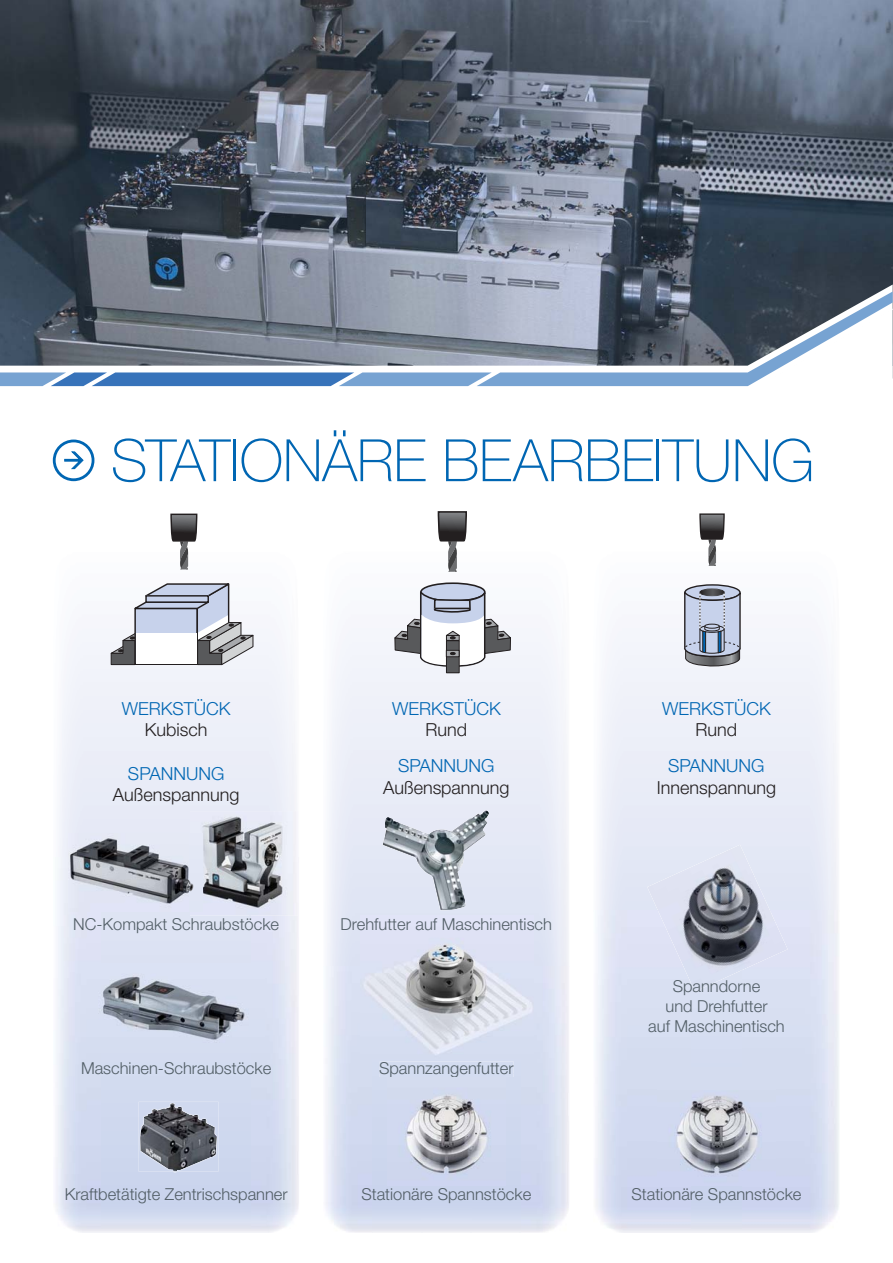
<style>
.page{position:relative;width:893px;height:1263px;background:#fff}
.page>*{position:absolute;margin:0;border:0;box-sizing:border-box;transform-origin:0 0}
.t1{font:100 58.5px "Helvetica Neue LT Std";letter-spacing:-.005em;color:#0066b3}
.t2{font:300 18px "Helvetica Neue LT Std";color:#231f20}
.t3{font:300 18px "Helvetica Neue LT Std";color:#0066b3}
.t4{font:300 16.5px/19.8px "Helvetica Neue LT Std";color:#525e66;text-align:center}
</style>
<div class="page">
<img style="left:372px;top:1059px;width:149px;height:14px">
<img style="left:380px;top:1062px;width:133px;height:15px">
<img style="left:597px;top:584px;width:241px;height:327px">
<div style="left:102px;top:1053px;width:149px;height:176px;background:#d0d9ee"></div>
<div style="left:53px;top:440px;width:41px;height:41px;border:3px solid #0066b3;border-radius:50%"></div>
<svg style="left:64px;top:451px;width:20px;height:19px"></svg>
<img style="left:68px;top:834px;width:122px;height:77px">
<img style="left:76px;top:963px;width:189px;height:90px">
<img style="left:139px;top:1102px;width:79px;height:70px">
<img style="left:140px;top:1103px;width:77px;height:69px">
<hr style="left:892px;top:0;width:1px;height:366px;background:#c7d2eb">
<img style="left:0;top:0;width:892px;height:285px">
<svg style="left:0;top:285px;width:893px;height:6px"></svg>
<svg style="left:0;top:291px;width:893px;height:96px"></svg>
<img style="left:360px;top:916px;width:173px;height:143px">
<img style="left:647px;top:845px;width:141px;height:147px">
<img style="left:190px;top:811px;width:108px;height:104px">
<img style="left:387px;top:1067px;width:118px;height:118px">
<img style="left:383px;top:810px;width:106px;height:100px">
<img style="left:658px;top:1067px;width:118px;height:118px">
<svg style="left:110px;top:582px;width:146px;height:85px"></svg>
<svg style="left:170px;top:514px;width:28px;height:55px"></svg>
<div style="left:446px;top:641px;width:13px;height:32px;background:#58595b"></div>
<div style="left:446px;top:640px;width:14px;height:33px;border:1px solid #231f20"></div>
<svg style="left:393px;top:582px;width:118px;height:86px"></svg>
<svg style="left:437px;top:512px;width:31px;height:60px"></svg>
<svg style="left:685px;top:585px;width:55px;height:15px"></svg>
<div style="left:684px;top:584px;width:57px;height:17px;border:1px solid #231f20;border-radius:50%"></div>
<div style="left:699px;top:589px;width:25px;height:7px;border:1px solid #fff;border-radius:50%"></div>
<svg style="left:699px;top:514px;width:26px;height:52px"></svg>
<svg style="left:684px;top:591px;width:57px;height:75px"></svg>
<h1 class="t1" style="left:111px;top:427px;width:705px">STATIONÄRE BEARBEITUNG</h1>
<p class="t3" style="left:122px;top:702px;width:110px">WERKSTÜCK</p>
<p class="t2" style="left:145px;top:723px;width:64px">Kubisch</p>
<p class="t3" style="left:128px;top:767px;width:98px">SPANNUNG</p>
<p class="t2" style="left:113px;top:788px;width:128px">Außenspannung</p>
<p class="t3" style="left:392px;top:702px;width:110px">WERKSTÜCK</p>
<p class="t2" style="left:425px;top:723px;width:43px">Rund</p>
<p class="t3" style="left:398px;top:759px;width:98px">SPANNUNG</p>
<p class="t2" style="left:383px;top:781px;width:128px">Außenspannung</p>
<p class="t3" style="left:662px;top:702px;width:110px">WERKSTÜCK</p>
<p class="t2" style="left:696px;top:723px;width:43px">Rund</p>
<p class="t3" style="left:668px;top:759px;width:98px">SPANNUNG</p>
<p class="t2" style="left:657px;top:781px;width:121px">Innenspannung</p>
<p class="t4" style="left:73px;top:915px;width:207px">NC-Kompakt Schraubstöcke</p>
<p class="t4" style="left:341px;top:915px;width:213px">Drehfutter auf Maschinentisch</p>
<p class="t4" style="left:648px;top:978px;width:138px">Spanndorne<br>und Drehfutter<br>auf Maschinentisch</p>
<p class="t4" style="left:81px;top:1059px;width:192px">Maschinen-Schraubstöcke</p>
<p class="t4" style="left:379px;top:1059px;width:136px">Spannzangenfutter</p>
<p class="t4" style="left:65px;top:1185px;width:224px">Kraftbetätigte Zentrischspanner</p>
<p class="t4" style="left:361px;top:1185px;width:171px">Stationäre Spannstöcke</p>
<p class="t4" style="left:631px;top:1185px;width:171px">Stationäre Spannstöcke</p>
</div>
